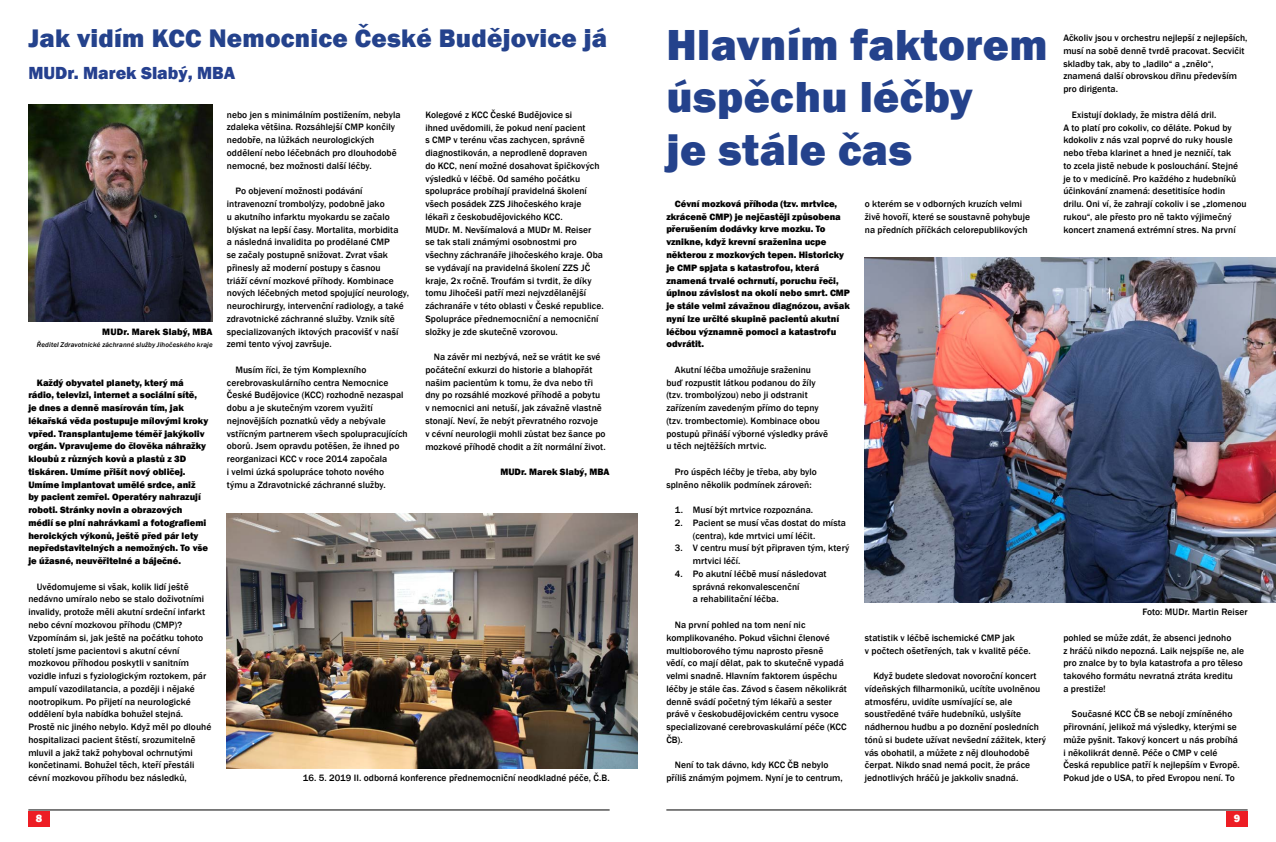
<style>
.page{position:relative;width:1276px;height:842px;background:#fff}
.page>*{position:absolute;margin:0;border:0;box-sizing:border-box;transform-origin:0 0}
.t1{font:800 44.7px/52.7px "Franklin Gothic";letter-spacing:.01em;color:#24428c}
.t2{font:800 26.1px "Franklin Gothic";letter-spacing:.01em;color:#24428c}
.t3{font:800 18px "Franklin Gothic";color:#25408f}
.t4{font:800 11px "Franklin Gothic";color:#fff}
.t5{font:500 9.5px/12.8px "Franklin Gothic";letter-spacing:.005em;color:#000}
.t6{font:800 9.5px/12.8px "Franklin Gothic";color:#000}
.t7{font:italic 500 7px "Franklin Gothic";letter-spacing:.015em;color:#000}
</style>
<div class="page">
<div style="left:28px;top:811px;width:22px;height:15px;background:#ed1d24"></div>
<hr style="left:28px;top:809px;width:581px;height:1px;background:#000">
<hr style="left:666px;top:809px;width:581px;height:1px;background:#000">
<div style="left:1226px;top:811px;width:21px;height:15px;background:#ed1d24"></div>
<img style="left:28px;top:105px;width:185px;height:217px">
<img style="left:227px;top:513px;width:411px;height:255px">
<img style="left:865px;top:258px;width:411px;height:344px">
<h2 class="t2" style="left:28px;top:21px;width:580px">Jak vidím KCC Nemocnice České Budějovice já</h2>
<h3 class="t3" style="left:28px;top:62px;width:208px">MUDr. Marek Slabý, MBA</h3>
<p class="t6" style="left:102px;top:325px;width:112px">MUDr. Marek Slabý, MBA</p>
<p class="t7" style="left:37px;top:341px;width:177px">Ředitel Zdravotnické záchranné služby Jihočeského kraje</p>
<p class="t6" style="left:28px;top:376px;width:181px;text-indent:9px">Každý obyvatel planety, který má rádio, televizi, internet a sociální sítě,<br>je dnes a denně masírován tím, jak lékařská věda postupuje mílovými kroky vpřed. Transplantujeme téměř jakýkoliv orgán. Vpravujeme do člověka náhražky kloubů z různých kovů a plastů z 3D tiskáren. Umíme přišít nový obličej.<br>Umíme implantovat umělé srdce, aniž by pacient zemřel. Operatéry nahrazují roboti. Stránky novin a obrazových médií se plní nahrávkami a fotografiemi heroických výkonů, ještě před pár lety nepředstavitelných a nemožných. To vše je úžasné, neuvěřitelné a báječné.</p>
<p class="t5" style="left:28px;top:580px;width:184px;text-indent:9px">Uvědomujeme si však, kolik lidí ještě nedávno umíralo nebo se stalo doživotními invalidy, protože měli akutní srdeční infarkt nebo cévní mozkovou příhodu (CMP)?<br>Vzpomínám si, jak ještě na počátku tohoto století jsme pacientovi s akutní cévní mozkovou příhodou poskytli v sanitním vozidle infuzi s fyziologickým roztokem, pár ampulí vazodilatancia, a později i nějaké nootropikum. Po přijetí na neurologické oddělení byla nabídka bohužel stejná.<br>Prostě nic jiného nebylo. Když měl po dlouhé hospitalizaci pacient štěstí, srozumitelně mluvil a jakž takž pohyboval ochrnutými končetinami. Bohužel těch, kteří přestáli cévní mozkovou příhodu bez následků,</p>
<p class="t5" style="left:227px;top:108px;width:175px">nebo jen s minimálním postižením, nebyla zdaleka většina. Rozsáhlejší CMP končily nedobře, na lůžkách neurologických oddělení nebo léčebnách pro dlouhodobě nemocné, bez možnosti další léčby.</p>
<p class="t5" style="left:227px;top:185px;width:184px;text-indent:9px">Po objevení možnosti podávání intravenozní trombolýzy, podobně jako<br>u akutního infarktu myokardu se začalo blýskat na lepší časy. Mortalita, morbidita<br>a následná invalidita po prodělané CMP<br>se začaly postupně snižovat. Zvrat však přinesly až moderní postupy s časnou<br>triáží cévní mozkové příhody. Kombinace nových léčebných metod spojující neurology, neurochirurgy, intervenční radiology, a také zdravotnické záchranné služby. Vznik sítě specializovaných iktových pracovišť v naší zemi tento vývoj završuje.</p>
<p class="t5" style="left:227px;top:363px;width:182px;text-indent:9px">Musím říci, že tým Komplexního cerebrovaskulárního centra Nemocnice České Budějovice (KCC) rozhodně nezaspal dobu a je skutečným vzorem využití nejnovějších poznatků vědy a nebývale vstřícným partnerem všech spolupracujících oborů. Jsem opravdu potěšen, že ihned po reorganizaci KCC v roce 2014 započala<br>i velmi úzká spolupráce tohoto nového<br>týmu a Zdravotnické záchranné služby.</p>
<p class="t5" style="left:425px;top:108px;width:180px">Kolegové z KCC České Budějovice si<br>ihned uvědomili, že pokud není pacient<br>s CMP v terénu včas zachycen, správně diagnostikován, a neprodleně dopraven<br>do KCC, není možné dosahovat špičkových výsledků v léčbě. Od samého počátku spolupráce probíhají pravidelná školení všech posádek ZZS Jihočeského kraje lékaři z českobudějovického KCC.<br>MUDr. M. Nevšímalová a MUDr M. Reiser<br>se tak stali známými osobnostmi pro všechny záchranáře jihočeského kraje. Oba se vydávají na pravidelná školení ZZS JČ kraje, 2x ročně. Troufám si tvrdit, že díky tomu Jihočeši patří mezi nejvzdělanější záchranáře v této oblasti v České republice.<br>Spolupráce přednemocniční a nemocniční složky je zde skutečně vzorovou.</p>
<p class="t5" style="left:425px;top:351px;width:182px;text-indent:9px">Na závěr mi nezbývá, než se vrátit ke své počáteční exkurzi do historie a blahopřát našim pacientům k tomu, že dva nebo tři dny po rozsáhlé mozkové příhodě a pobytu v nemocnici ani netuší, jak závažně vlastně stonají. Neví, že nebýt převratného rozvoje<br>v cévní neurologii mohli zůstat bez šance po mozkové příhodě chodit a žít normální život.</p>
<p class="t6" style="left:500px;top:465px;width:111px">MUDr. Marek Slabý, MBA</p>
<p class="t5" style="left:303px;top:771px;width:308px">16. 5. 2019 II. odborná konference přednemocniční neodkladné péče, Č.B.</p>
<h1 class="t1" style="left:666px;top:18px;width:383px">Hlavním faktorem úspěchu léčby<br>je stále čas</h1>
<p class="t6" style="left:666px;top:197px;width:185px;text-indent:9px">Cévní mozková příhoda (tzv. mrtvice, zkráceně CMP) je nejčastěji způsobena přerušením dodávky krve mozku. To vznikne, když krevní sraženina ucpe některou z mozkových tepen. Historicky je CMP spjata s katastrofou, která znamená trvalé ochrnutí, poruchu řeči, úplnou závislost na okolí nebo smrt. CMP je stále velmi závažnou diagnózou, avšak nyní lze určité skupině pacientů akutní léčbou významně pomoci a katastrofu odvrátit.</p>
<p class="t5" style="left:666px;top:363px;width:163px;text-indent:9px">Akutní léčba umožňuje sraženinu buď rozpustit látkou podanou do žíly (tzv. trombolýzou) nebo ji odstranit zařízením zavedeným přímo do tepny (tzv. trombectomie). Kombinace obou postupů přináší výborné výsledky právě u těch nejtěžších mrtvic.</p>
<p class="t5" style="left:666px;top:465px;width:152px;text-indent:9px">Pro úspěch léčby je třeba, aby bylo splněno několik podmínek zároveň:</p>
<p class="t5" style="left:675px;top:504px;width:140px">1. Musí být mrtvice rozpoznána.</p>
<p class="t5" style="left:693px;top:516px;width:155px;text-indent:-18px">2. Pacient se musí včas dostat do místa (centra), kde mrtvici umí léčit.</p>
<p class="t5" style="left:693px;top:542px;width:158px;text-indent:-18px">3. V centru musí být připraven tým, který mrtvici léčí.</p>
<p class="t5" style="left:693px;top:567px;width:135px;text-indent:-18px">4. Po akutní léčbě musí následovat správná rekonvalescenční<br>a rehabilitační léčba.</p>
<p class="t5" style="left:666px;top:618px;width:182px;text-indent:9px">Na první pohled na tom není nic komplikovaného. Pokud všichni členové multioborového týmu naprosto přesně<br>vědí, co mají dělat, pak to skutečně vypadá velmi snadně. Hlavním faktorem úspěchu léčby je stále čas. Závod s časem několikrát denně svádí početný tým lékařů a sester právě v českobudějovickém centru vysoce specializované cerebrovaskulární péče (KCC ČB).</p>
<p class="t5" style="left:666px;top:759px;width:178px;text-indent:9px">Není to tak dávno, kdy KCC ČB nebylo příliš známým pojmem. Nyní je to centrum,</p>
<p class="t5" style="left:865px;top:198px;width:167px">o kterém se v odborných kruzích velmi živě hovoří, které se soustavně pohybuje na předních příčkách celorepublikových</p>
<p class="t5" style="left:865px;top:631px;width:167px">statistik v léčbě ischemické CMP jak<br>v počtech ošetřených, tak v kvalitě péče.</p>
<p class="t5" style="left:865px;top:670px;width:183px;text-indent:9px">Když budete sledovat novoroční koncert vídeňských filharmoniků, ucítíte uvolněnou atmosféru, uvidíte usmívající se, ale soustředěné tváře hudebníků, uslyšíte nádhernou hudbu a po doznění posledních tónů si budete užívat nevšední zážitek, který vás obohatil, a můžete z něj dlouhodobě čerpat. Nikdo snad nemá pocit, že práce jednotlivých hráčů je jakkoliv snadná.</p>
<p class="t5" style="left:1063px;top:32px;width:186px">Ačkoliv jsou v orchestru nejlepší z nejlepších, musí na sobě denně tvrdě pracovat. Secvičit skladby tak, aby to „ladilo“ a „znělo“, znamená další obrovskou dřinu především pro dirigenta.</p>
<p class="t5" style="left:1063px;top:108px;width:185px;text-indent:9px">Existují doklady, že mistra dělá dril.<br>A to platí pro cokoliv, co děláte. Pokud by kdokoliv z nás vzal poprvé do ruky housle nebo třeba klarinet a hned je nezničí, tak<br>to zcela jistě nebude k poslouchání. Stejné je to v medicíně. Pro každého z hudebníků účinkování znamená: desetitisíce hodin drilu. Oni ví, že zahrají cokoliv i se „zlomenou rukou“, ale přesto pro ně takto výjimečný koncert znamená extrémní stres. Na první</p>
<p class="t5" style="left:1142px;top:606px;width:107px">Foto: MUDr. Martin Reiser</p>
<p class="t5" style="left:1063px;top:631px;width:182px">pohled se může zdát, že absenci jednoho<br>z hráčů nikdo nepozná. Laik nejspíše ne, ale pro znalce by to byla katastrofa a pro těleso takového formátu nevratná ztráta kreditu<br>a prestiže!</p>
<p class="t5" style="left:1063px;top:708px;width:178px;text-indent:9px">Současné KCC ČB se nebojí zmíněného přirovnání, jelikož má výsledky, kterými se může pyšnit. Takový koncert u nás probíhá i několikrát denně. Péče o CMP v celé Česká republice patří k nejlepším v Evropě.<br>Pokud jde o USA, to před Evropou není. To</p>
<p class="t4" style="left:36px;top:811px;width:8px">8</p>
<p class="t4" style="left:1233px;top:811px;width:8px">9</p>
</div>
